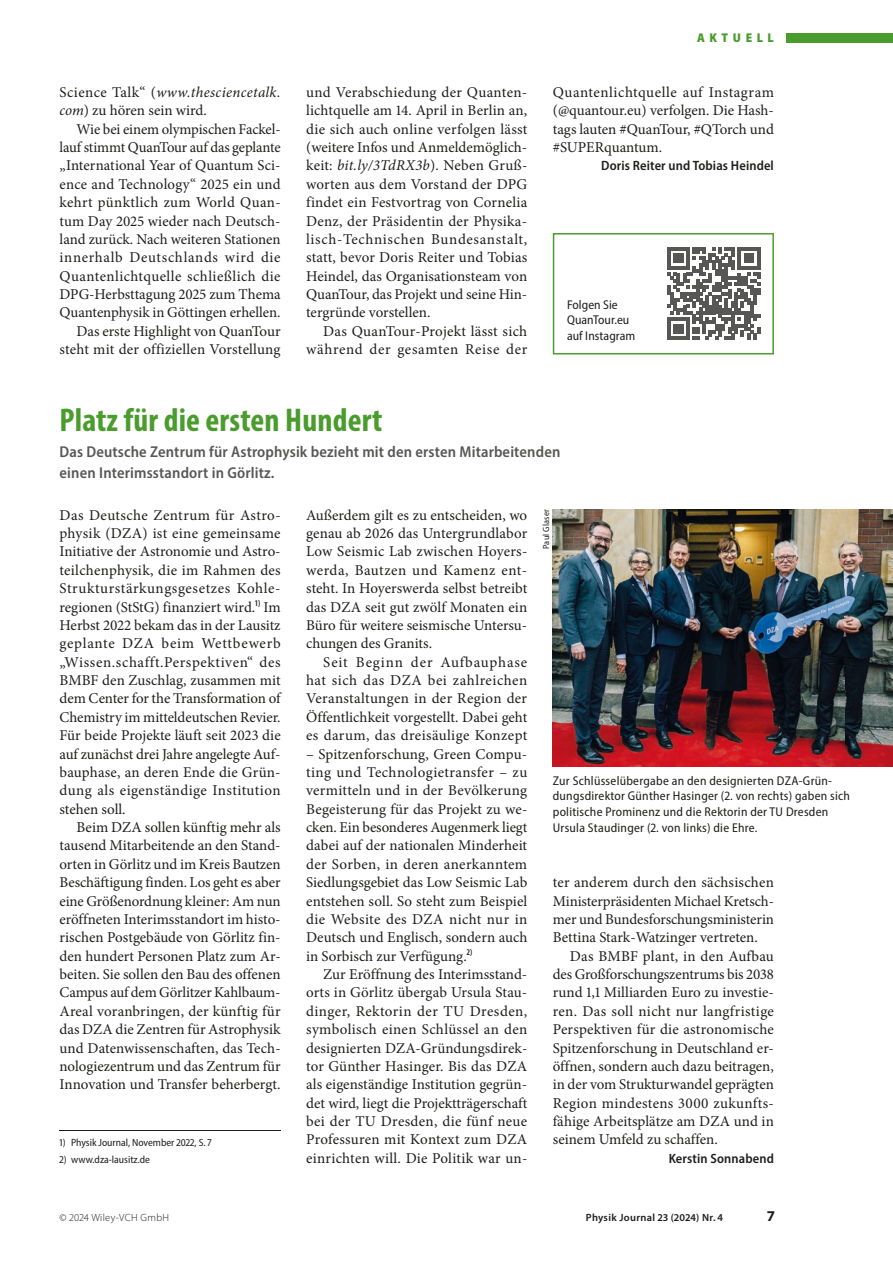
<style>
.page{position:relative;width:893px;height:1263px;background:#fff}
.page>*{position:absolute;margin:0;border:0;box-sizing:border-box;transform-origin:0 0}
.t1{font:700 condensed 33px "Myriad Pro";letter-spacing:.005em;color:#4a9c2d}
.t2{font:600 semi-condensed 15.75px/21px "Myriad Pro";letter-spacing:.01em;color:#575756}
.t3{font:15px/18.3px "Minion Pro";color:#1d1d1b;text-align:justify}
.t4{font:15px/18.3px "Minion Pro";letter-spacing:.025em;color:#1d1d1b;text-align:right}
.t5{font:700 15px "Myriad Pro";color:#1d1d1b}
.t6{font:600 semi-condensed 13.5px "Myriad Pro";letter-spacing:.01em;color:#1d1d1b}
.t7{font:semi-condensed 12.75px/15.8px "Myriad Pro";letter-spacing:.02em;color:#1d1d1b}
.t8{font:900 semi-condensed 12.75px "Myriad Pro";letter-spacing:.36em;color:#4a9c2d}
.t9{font:semi-condensed 10.5px "Myriad Pro";color:#1d1d1b}
.t10{font:600 10.5px "Myriad Pro";letter-spacing:.03em;color:#1d1d1b}
.t11{font:300 10.5px "Myriad Pro";letter-spacing:.03em;color:#1d1d1b}
.t12{font:semi-condensed 9px "Myriad Pro";letter-spacing:.02em;color:#1d1d1b}
.s1{font-style:italic}
</style>
<div class="page">
<div style="left:787px;top:33px;width:106px;height:9px;background:#4a9c2d"></div>
<svg style="left:553px;top:233px;width:221px;height:121px"></svg>
<img style="left:553px;top:509px;width:340px;height:258px">
<hr style="left:60px;top:1130px;width:221px;height:1px;background:#1d1d1b">
<p class="t3" style="left:60px;top:83px;width:223px">Science Talk“ (<span class="s1">www.thesciencetalk. com</span>) zu hören sein wird.</p>
<p class="t3" style="left:60px;top:120px;width:223px;text-align:right">Wie bei einem olympischen Fackel&shy;lauf stimmt QuanTour auf das geplante „International Year of Quantum Sci&shy;ence and Technology“ 2025 ein und kehrt pünktlich zum World Quan&shy;tum Day 2025 wieder nach Deutsch&shy;land zurück. Nach weiteren Stationen innerhalb Deutschlands wird die Quantenlichtquelle schließlich die DPG-Herbsttagung 2025 zum Thema Quantenphysik in Göttingen erhellen.<br>Das erste Highlight von QuanTour steht mit der offiziellen Vorstellung</p>
<p class="t3" style="left:306px;top:83px;width:223px">und Verabschiedung der Quanten&shy;lichtquelle am 14. April in Berlin an, die sich auch online verfolgen lässt (weitere Infos und Anmeldemöglich&shy;keit: <span class="s1">bit.ly/3TdRX3b</span>). Neben Gruß&shy;worten aus dem Vorstand der DPG findet ein Festvortrag von Cornelia Denz, der Präsidentin der Physika&shy;lisch-Technischen Bundesanstalt, statt, bevor Doris Reiter und Tobias Heindel, das Organisationsteam von QuanTour, das Projekt und seine Hin&shy;tergründe vorstellen.</p>
<p class="t4" style="left:306px;top:322px;width:223px">Das QuanTour-Projekt lässt sich während der gesamten Reise der</p>
<p class="t8" style="left:697px;top:30px;width:78px">Aktuell</p>
<p class="t3" style="left:553px;top:83px;width:223px">Quantenlichtquelle auf Instagram (@quantour.eu) verfolgen. Die Hash&shy;tags lauten #QuanTour, #QTorch und #SUPERquantum.</p>
<p class="t6" style="left:601px;top:157px;width:174px">Doris Reiter und Tobias Heindel</p>
<p class="t7" style="left:567px;top:296px;width:70px">Folgen Sie<br>QuanTour.eu auf Instagram</p>
<h1 class="t1" style="left:60px;top:399px;width:324px">Platz für die ersten Hundert</h1>
<p class="t2" style="left:60px;top:441px;width:502px">Das Deutsche Zentrum für Astrophysik bezieht mit den ersten Mitarbeitenden einen Interimsstandort in Görlitz.</p>
<p class="t3" style="left:306px;top:506px;width:223px">Außerdem gilt es zu entscheiden, wo genau ab 2026 das Untergrundlabor Low Seismic Lab zwischen Hoyers&shy;werda, Bautzen und Kamenz ent&shy;steht. In Hoyerswerda selbst betreibt das DZA seit gut zwölf Monaten ein Büro für weitere seismische Untersu&shy;chungen des Granits.</p>
<p class="t3" style="left:306px;top:653px;width:223px;text-indent:17px">Seit Beginn der Aufbauphase hat sich das DZA bei zahlreichen Veranstaltungen in der Region der Öffentlichkeit vorgestellt. Dabei geht es darum, das dreisäulige Konzept</p>
<p class="t3" style="left:306px;top:745px;width:223px">– Spitzenforschung, Green Compu&shy;ting und Technologietransfer – zu vermitteln und in der Bevölkerung Begeisterung für das Projekt zu we&shy;cken. Ein besonderes Augenmerk liegt dabei auf der nationalen Minderheit der Sorben, in deren anerkanntem Siedlungsgebiet das Low Seismic Lab entstehen soll. So steht zum Beispiel die Website des DZA nicht nur in Deutsch und Englisch, sondern auch in Sorbisch zur Verfügung.<sup>2)</sup></p>
<p class="t3" style="left:306px;top:965px;width:223px;text-indent:17px">Zur Eröffnung des Interimsstand&shy;orts in Görlitz übergab Ursula Stau&shy;dinger, Rektorin der TU Dresden, symbolisch einen Schlüssel an den designierten DZA-Gründungsdirek&shy;tor Günther Hasinger. Bis das DZA als eigenständige Institution gegrün&shy;det wird, liegt die Projektträgerschaft bei der TU Dresden, die fünf neue Professuren mit Kontext zum DZA einrichten will. Die Politik war un-</p>
<p class="t3" style="left:60px;top:506px;width:223px">Das Deutsche Zentrum für Astro&shy;physik (DZA) ist eine gemeinsame Initiative der Astronomie und Astro&shy;teilchenphysik, die im Rahmen des Strukturstärkungsgesetzes Kohle&shy;regionen (StStG) finanziert wird.<sup>1)</sup> Im Herbst 2022 bekam das in der Lausitz geplante DZA beim Wettbewerb „Wissen.schafft.Perspektiven“ des BMBF den Zuschlag, zusammen mit dem Center for the Transformation of Chemistry im mitteldeutschen Revier.<br>Für beide Projekte läuft seit 2023 die auf zunächst drei Jahre angelegte Auf&shy;bauphase, an deren Ende die Grün&shy;dung als eigenständige Institution stehen soll.</p>
<p class="t3" style="left:60px;top:818px;width:223px;text-indent:17px">Beim DZA sollen künftig mehr als tausend Mitarbeitende an den Stand&shy;orten in Görlitz und im Kreis Bautzen Beschäftigung finden. Los geht es aber eine Größenordnung kleiner: Am nun eröffneten Interimsstandort im histo&shy;rischen Postgebäude von Görlitz fin&shy;den hundert Personen Platz zum Ar&shy;beiten. Sie sollen den Bau des offenen Campus auf dem Görlitzer Kahlbaum-Areal voranbringen, der künftig für das DZA die Zentren für Astrophysik und Datenwissenschaften, das Tech&shy;nologiezentrum und das Zentrum für Innovation und Transfer beherbergt.</p>
<p class="t12" style="left:541px;top:549px;width:41px;rotate:-90deg">Paul Glaser</p>
<p class="t7" style="left:553px;top:772px;width:299px">Zur Schlüsselübergabe an den designierten DZA-Grün&shy;dungsdirektor Günther Hasinger (2. von rechts) gaben sich politische Prominenz und die Rektorin der TU Dresden Ursula Staudinger (2. von links) die Ehre.</p>
<p class="t3" style="left:553px;top:873px;width:223px">ter anderem durch den sächsischen Minis terpräsidenten Michael Kretsch&shy;mer und Bundesforschungsministerin Bettina Stark-Watzinger vertreten.</p>
<p class="t3" style="left:553px;top:947px;width:223px;text-indent:17px">Das BMBF plant, in den Aufbau des Großforschungszentrums bis 2038 rund 1,1 Milliarden Euro zu investie&shy;ren. Das soll nicht nur langfristige Perspektiven für die astronomische Spitzenforschung in Deutschland er&shy;öffnen, sondern auch dazu beitragen, in der vom Strukturwandel geprägten Region mindestens 3000 zukunfts&shy;fähige Arbeitsplätze am DZA und in seinem Umfeld zu schaffen.</p>
<p class="t6" style="left:669px;top:1150px;width:107px">Kerstin Sonnabend</p>
<p class="t9" style="left:60px;top:1136px;width:154px">1) Physik Journal, November 2022, S. 7</p>
<p class="t9" style="left:60px;top:1153px;width:92px">2) www.dza-lausitz.de</p>
<p class="t11" style="left:60px;top:1211px;width:111px">© 2024 Wiley-VCH GmbH</p>
<p class="t10" style="left:586px;top:1211px;width:139px">Physik Journal 23 (2024) Nr. 4</p>
<p class="t5" style="left:768px;top:1206px;width:8px">7</p>
</div>
